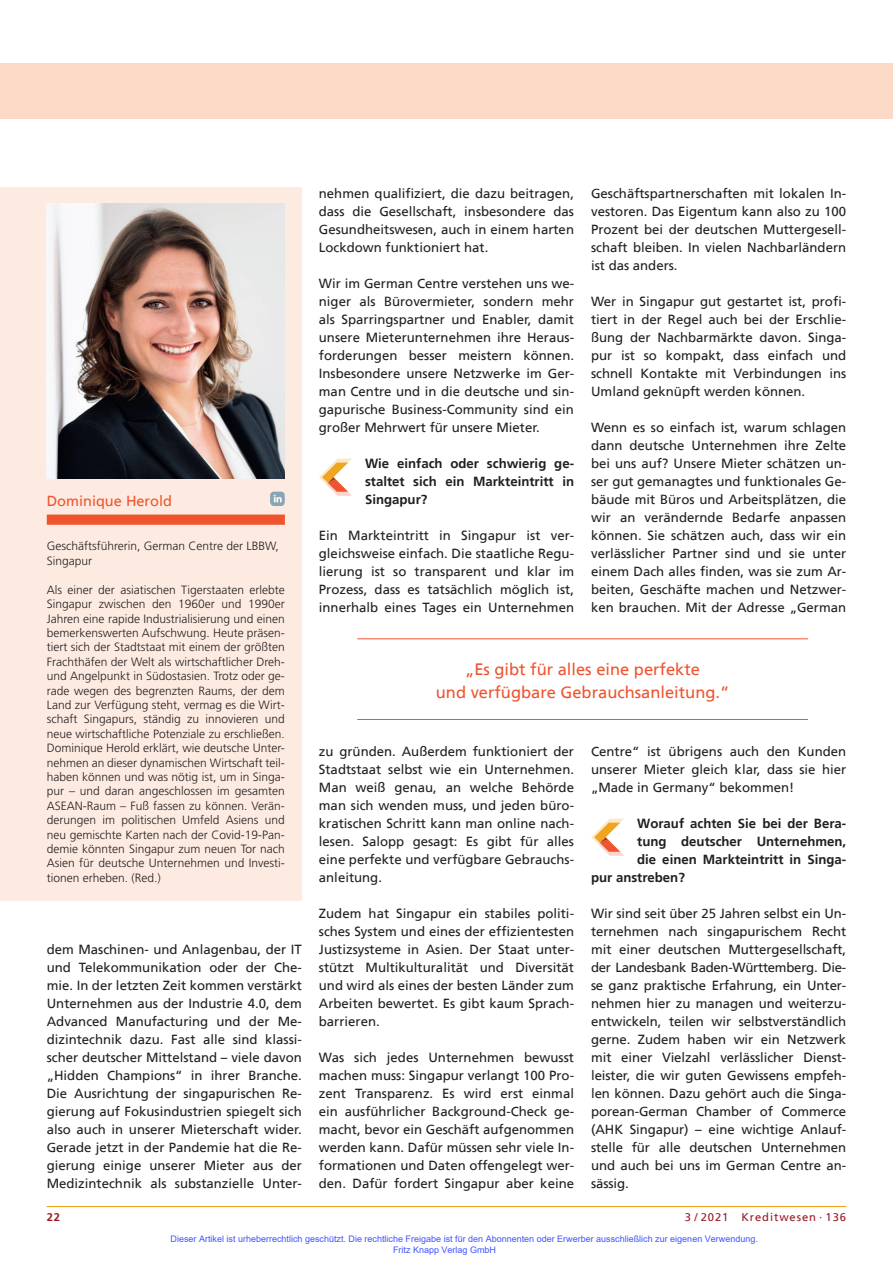
<style>
.page{position:relative;width:893px;height:1263px;background:#fff}
.page>*{position:absolute;margin:0;border:0;box-sizing:border-box;transform-origin:0 0}
.t1{font:16.5px/22.5px "Frutiger";color:#f0542e;text-align:center}
.t2{font:14.55px "Frutiger";color:#f0542e}
.t3{font:13.2px/18px "Frutiger";color:#231f20;text-align:justify}
.t4{font:700 13.2px/18px "Frutiger";color:#231f20;text-align:justify}
.t5{font:300 12px/14.4px "Frutiger";color:#231f20}
.t6{font:11.25px "Frutiger";letter-spacing:.08em;color:#981a26}
.t7{font:700 11.25px "Frutiger";color:#981a26}
.t8{font:9px/10.8px "Arial";color:#4054ff}
</style>
<div class="page">
<div style="left:0;top:64px;width:893px;height:55px;background:#fcd9c7"></div>
<hr style="left:47px;top:1206px;width:799px;height:1px;background:#f1a31e">
<svg style="left:319px;top:458px;width:33px;height:38px"></svg>
<hr style="left:357px;top:638px;width:451px;height:1px;background:#f0542e">
<hr style="left:357px;top:719px;width:451px;height:1px;background:#f0542e">
<svg style="left:591px;top:818px;width:33px;height:38px"></svg>
<div style="left:0;top:187px;width:302px;height:713px;background:#fdebe1"></div>
<div style="left:47px;top:514px;width:238px;height:11px;background:#f0542e"></div>
<img style="left:47px;top:204px;width:238px;height:274px">
<svg style="left:270px;top:491px;width:15px;height:15px"></svg>
<p class="t2" style="left:47px;top:494px;width:127px">Dominique Herold</p>
<p class="t5" style="left:47px;top:539px;width:234px">Geschäftsführerin, German Centre der LBBW,<br>Singapur</p>
<p class="t5" style="left:47px;top:582px;width:240px;text-align:justify">Als einer der asiatischen Tigerstaaten erlebte Singapur zwischen den 1960er und 1990er Jahren eine rapide Industrialisierung und einen bemerkenswerten Aufschwung. Heute präsen&shy;tiert sich der Stadtstaat mit einem der größten Frachthäfen der Welt als wirtschaftlicher Dreh&shy;und Angelpunkt in Südostasien. Trotz oder ge&shy;rade wegen des begrenzten Raums, der dem Land zur Verfügung steht, vermag es die Wirt&shy;schaft Singapurs, ständig zu innovieren und neue wirtschaftliche Potenziale zu erschließen.<br>Dominique Herold erklärt, wie deutsche Unter&shy;nehmen an dieser dynamischen Wirtschaft teil&shy;haben können und was nötig ist, um in Singa&shy;pur – und daran angeschlossen im gesamten ASEAN-Raum – Fuß fassen zu können. Verän&shy;derungen im politischen Umfeld Asiens und neu gemischte Karten nach der Covid-19-Pan&shy;demie könnten Singapur zum neuen Tor nach Asien für deutsche Unternehmen und Investi&shy;tionen erheben. (Red.)</p>
<p class="t3" style="left:47px;top:941px;width:257px">dem Maschinen- und Anlagenbau, der IT und Telekommunikation oder der Che&shy;mie. In der letzten Zeit kommen verstärkt Unternehmen aus der Industrie 4.0, dem Advanced Manufacturing und der Me&shy;dizintechnik dazu. Fast alle sind klassi&shy;scher deutscher Mittelstand – viele davon „Hidden Champions“ in ihrer Branche.<br>Die Ausrichtung der singapurischen Re&shy;gierung auf Fokusindustrien spiegelt sich also auch in unserer Mieterschaft wider.<br>Gerade jetzt in der Pandemie hat die Re&shy;gierung einige unserer Mieter aus der Medizintechnik als substanzielle Unter-</p>
<p class="t3" style="left:319px;top:185px;width:257px">nehmen qualifiziert, die dazu beitragen, dass die Gesellschaft, insbesondere das Gesundheitswesen, auch in einem harten Lockdown funktioniert hat.</p>
<p class="t3" style="left:319px;top:275px;width:257px">Wir im German Centre verstehen uns we&shy;niger als Bürovermieter, sondern mehr als Sparringspartner und Enabler, damit unsere Mieterunternehmen ihre Heraus&shy;forderungen besser meistern können.<br>Insbesondere unsere Netzwerke im Ger&shy;man Centre und in die deutsche und sin&shy;gapurische Business-Community sind ein großer Mehrwert für unsere Mieter.</p>
<p class="t4" style="left:365px;top:455px;width:210px">Wie einfach oder schwierig ge&shy;staltet sich ein Markteintritt in Singapur?</p>
<p class="t3" style="left:319px;top:527px;width:257px">Ein Markteintritt in Singapur ist ver&shy;gleichsweise einfach. Die staatliche Regu&shy;lierung ist so transparent und klar im Prozess, dass es tatsächlich möglich ist, innerhalb eines Tages ein Unternehmen</p>
<p class="t3" style="left:591px;top:185px;width:257px">Geschäftspartnerschaften mit lokalen In&shy;vestoren. Das Eigentum kann also zu 100<br>Prozent bei der deutschen Muttergesell&shy;schaft bleiben. In vielen Nachbarländern ist das anders.</p>
<p class="t3" style="left:591px;top:293px;width:257px">Wer in Singapur gut gestartet ist, profi&shy;tiert in der Regel auch bei der Erschlie&shy;ßung der Nachbarmärkte davon. Singa&shy;pur ist so kompakt, dass einfach und schnell Kontakte mit Verbindungen ins Umland geknüpft werden können.</p>
<p class="t3" style="left:591px;top:419px;width:257px">Wenn es so einfach ist, warum schlagen dann deutsche Unternehmen ihre Zelte bei uns auf? Unsere Mieter schätzen un&shy;ser gut gemanagtes und funktionales Ge&shy;bäude mit Büros und Arbeitsplätzen, die wir an verändernde Bedarfe anpassen können. Sie schätzen auch, dass wir ein verlässlicher Partner sind und sie unter einem Dach alles finden, was sie zum Ar&shy;beiten, Geschäfte machen und Netzwer&shy;ken brauchen. Mit der Adresse „German</p>
<p class="t1" style="left:436px;top:659px;width:295px">„Es gibt für alles eine perfekte<br>und verfügbare Gebrauchsanleitung.“</p>
<p class="t3" style="left:319px;top:743px;width:257px">zu gründen. Außerdem funktioniert der Stadtstaat selbst wie ein Unternehmen.<br>Man weiß genau, an welche Behörde man sich wenden muss, und jeden büro&shy;kratischen Schritt kann man online nach&shy;lesen. Salopp gesagt: Es gibt für alles eine perfekte und verfügbare Gebrauchs&shy;anleitung.</p>
<p class="t3" style="left:319px;top:905px;width:257px">Zudem hat Singapur ein stabiles politi&shy;sches System und eines der effizientesten Justizsysteme in Asien. Der Staat unter&shy;stützt Multikulturalität und Diversität und wird als eines der besten Länder zum Arbeiten bewertet. Es gibt kaum Sprach&shy;barrieren.</p>
<p class="t3" style="left:319px;top:1049px;width:257px">Was sich jedes Unternehmen bewusst machen muss: Singapur verlangt 100 Pro&shy;zent Transparenz. Es wird erst einmal ein ausführlicher Background-Check ge&shy;macht, bevor ein Geschäft aufgenommen werden kann. Dafür müssen sehr viele In&shy;formationen und Daten offengelegt wer&shy;den. Dafür fordert Singapur aber keine</p>
<p class="t3" style="left:591px;top:743px;width:257px">Centre“ ist übrigens auch den Kunden unserer Mieter gleich klar, dass sie hier „Made in Germany“ bekommen!</p>
<p class="t4" style="left:637px;top:815px;width:210px">Worauf achten Sie bei der Bera-</p>
<p class="t4" style="left:637px;top:833px;width:210px">tung deutscher Unternehmen,</p>
<p class="t4" style="left:637px;top:851px;width:210px">die einen Markteintritt in Singa-</p>
<p class="t4" style="left:591px;top:869px;width:95px">pur anstreben?</p>
<p class="t3" style="left:591px;top:905px;width:257px">Wir sind seit über 25 Jahren selbst ein Un&shy;ternehmen nach singapurischem Recht mit einer deutschen Muttergesellschaft, der Landesbank Baden-Württemberg. Die&shy;se ganz praktische Erfahrung, ein Unter&shy;nehmen hier zu managen und weiterzu&shy;entwickeln, teilen wir selbstverständlich gerne. Zudem haben wir ein Netzwerk mit einer Vielzahl verlässlicher Dienst&shy;leister, die wir guten Gewissens empfeh&shy;len können. Dazu gehört auch die Singa&shy;porean-German Chamber of Commerce (AHK Singapur) – eine wichtige Anlauf&shy;stelle für alle deutschen Unternehmen und auch bei uns im German Centre an&shy;sässig.</p>
<p class="t7" style="left:47px;top:1211px;width:15px">22</p>
<p class="t6" style="left:685px;top:1211px;width:163px">3 / 2021 Kreditwesen · 136</p>
<p class="t8" style="left:393px;top:1233px;width:366px;text-indent:-223px">Dieser Artikel ist urheberrechtlich geschützt. Die rechtliche Freigabe ist für den Abonnenten oder Erwerber ausschließlich zur eigenen Verwendung.<br>Fritz Knapp Verlag GmbH</p>
</div>
